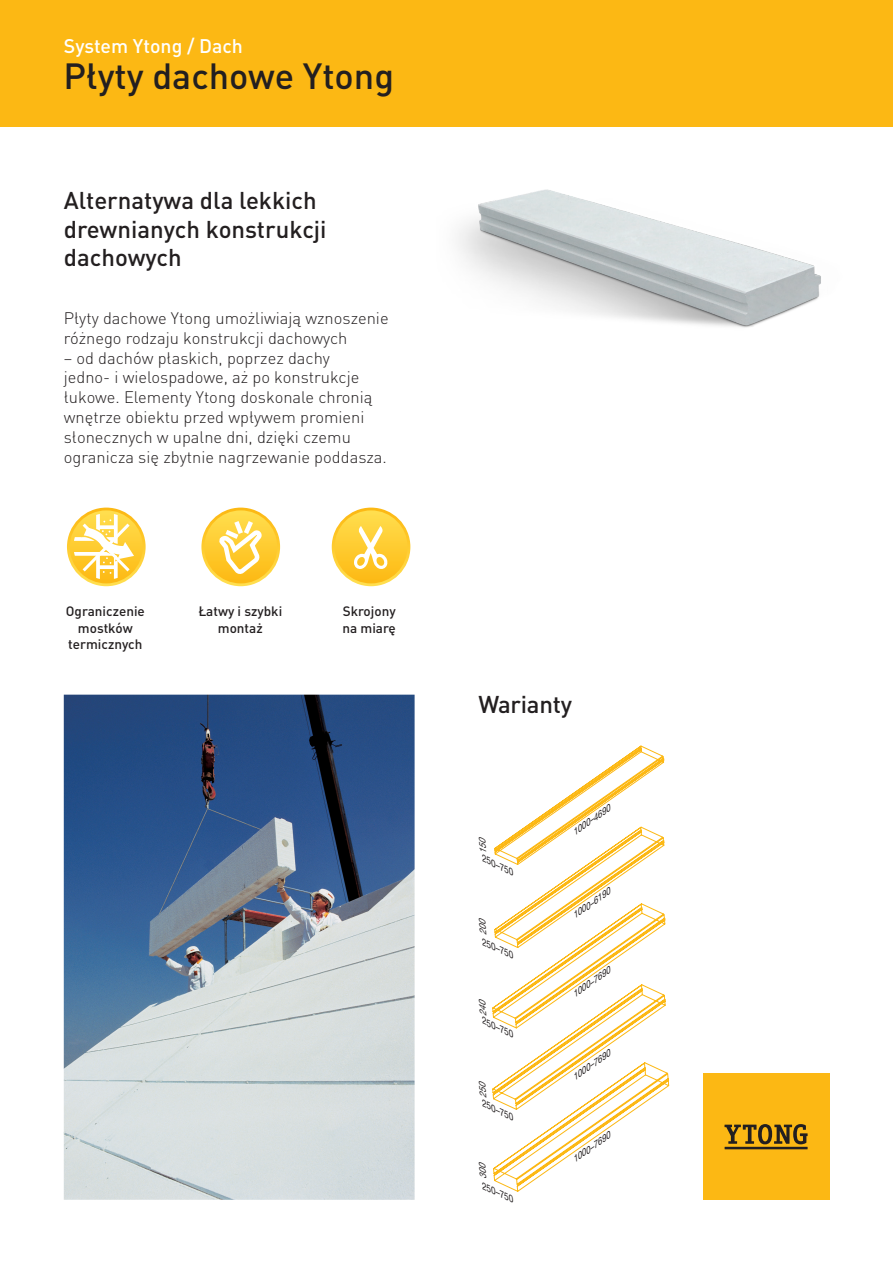
<style>
.page{position:relative;width:893px;height:1263px;background:#fff}
.page>*{position:absolute;margin:0;border:0;box-sizing:border-box;transform-origin:0 0}
.t1{font:500 36px "DIN Pro Pl";color:#231f20}
.t2{font:500 24px/28.8px "DIN Pro Pl";color:#231f20}
.t3{font:500 19.5px "DIN Pro Pl";color:#fff}
.t4{font:300 16.5px/19.8px "DIN Pro Pl";color:#231f20}
.t5{font:500 13.5px/16.2px "DIN Pro Pl";color:#231f20;text-align:center}
.Paragraph_Style_1{font:italic 9px "Helvetica Neue LT Pro";color:#231f20}
</style>
<div class="page">
<div style="left:0;top:0;width:893px;height:126px;background:#fcb814"></div>
<img style="left:458px;top:189px;width:363px;height:139px">
<svg style="left:201px;top:508px;width:79px;height:78px"></svg>
<svg style="left:332px;top:508px;width:78px;height:78px"></svg>
<img style="left:64px;top:695px;width:351px;height:505px">
<svg style="left:67px;top:508px;width:79px;height:78px"></svg>
<div style="left:703px;top:1073px;width:126px;height:127px;background:#fcb814"></div>
<svg style="left:724px;top:1124px;width:84px;height:20px"></svg>
<hr style="left:725px;top:1147px;width:83px;height:2px;background:#231f20">
<svg style="left:492px;top:745px;width:177px;height:447px"></svg>
<p class="t3" style="left:64px;top:33px;width:181px">System Ytong / Dach</p>
<p class="t1" style="left:63px;top:52px;width:332px">Płyty dachowe Ytong</p>
<p class="t2" style="left:64px;top:185px;width:264px">Alternatywa dla lekkich drewnianych konstrukcji dachowych</p>
<p class="t4" style="left:64px;top:308px;width:326px">Płyty dachowe Ytong umożliwiają wznoszenie różnego rodzaju konstrukcji dachowych</p>
<p class="t4" style="left:64px;top:348px;width:325px">– od dachów płaskich, poprzez dachy<br>jedno- i wielospadowe, aż po konstrukcje łukowe. Elementy Ytong doskonale chronią wnętrze obiektu przed wpływem promieni słonecznych w upalne dni, dzięki czemu ogranicza się zbytnie nagrzewanie poddasza.</p>
<p class="t5" style="left:66px;top:603px;width:80px">Ograniczenie</p>
<p class="t5" style="left:78px;top:619px;width:56px">mostków</p>
<p class="t5" style="left:68px;top:635px;width:76px">termicznych</p>
<p class="t5" style="left:198px;top:603px;width:85px">Łatwy i szybki montaż</p>
<p class="t5" style="left:343px;top:603px;width:54px">Skrojony</p>
<p class="t5" style="left:342px;top:619px;width:55px">na miarę</p>
<p class="t2" style="left:478px;top:689px;width:95px">Warianty</p>
<p class="Paragraph_Style_1" style="left:486px;top:853px;width:36px;rotate:25deg">250–750</p>
<p class="Paragraph_Style_1" style="left:486px;top:936px;width:36px;rotate:25deg">250–750</p>
<p class="Paragraph_Style_1" style="left:486px;top:1015px;width:36px;rotate:25deg">250–750</p>
<p class="Paragraph_Style_1" style="left:486px;top:1098px;width:36px;rotate:25deg">250–750</p>
<p class="Paragraph_Style_1" style="left:486px;top:1180px;width:36px;rotate:25deg">250–750</p>
<p class="Paragraph_Style_1" style="left:569px;top:829px;width:46px;rotate:-35deg">1000–4690</p>
<p class="Paragraph_Style_1" style="left:569px;top:912px;width:46px;rotate:-35deg">1000–6190</p>
<p class="Paragraph_Style_1" style="left:569px;top:991px;width:46px;rotate:-35deg">1000–7690</p>
<p class="Paragraph_Style_1" style="left:569px;top:1074px;width:46px;rotate:-35deg">1000–7690</p>
<p class="Paragraph_Style_1" style="left:569px;top:1156px;width:46px;rotate:-35deg">1000–7690</p>
</div>
